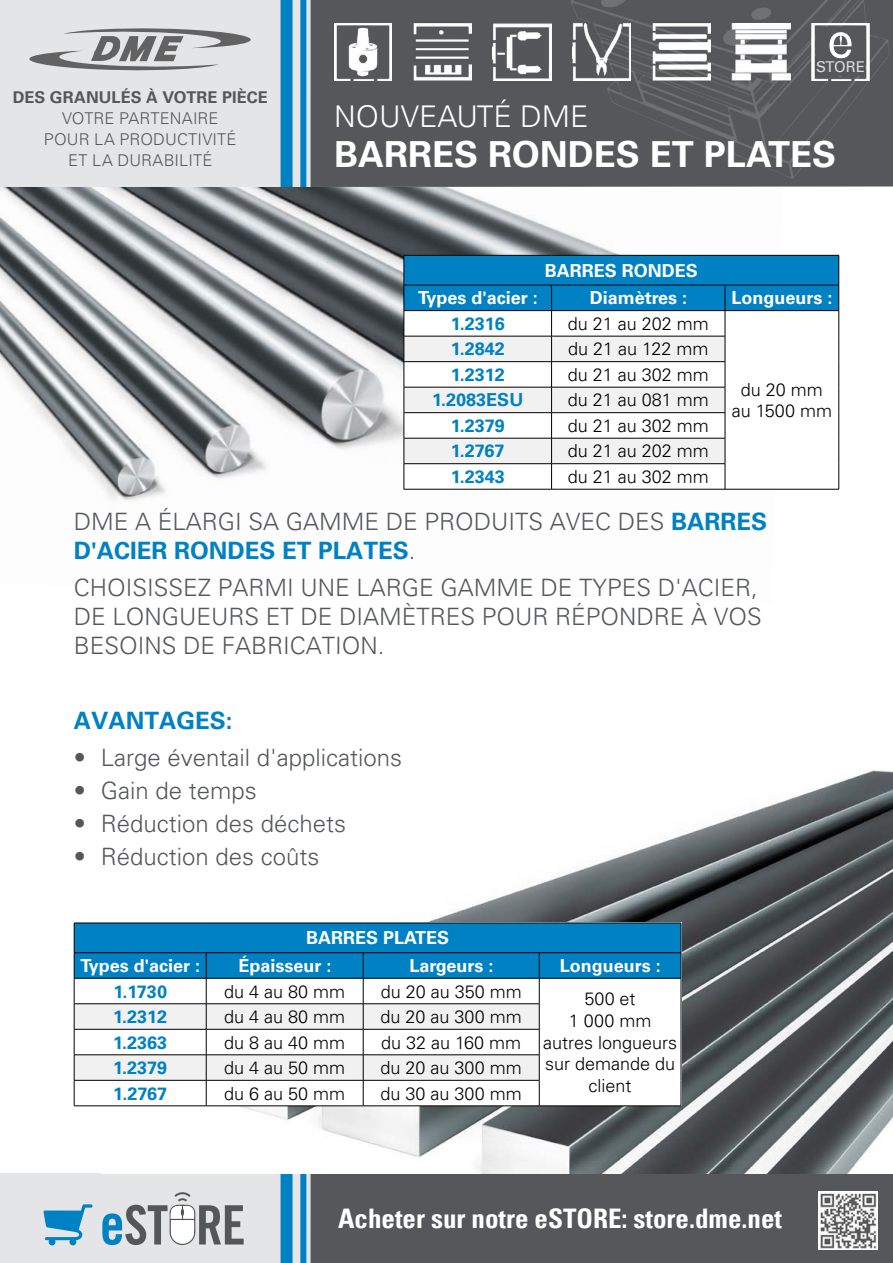
<style>
.page{position:relative;width:893px;height:1263px;background:#fff}
.page>*{position:absolute;margin:0;border:0;box-sizing:border-box;transform-origin:0 0}
.t1{font:700 36px "Univers LT Pro 65";color:#fff}
.t2{font:300 30px "Univers LT Pro 45";color:#fff}
.t3{font:700 condensed 27px "Univers LT Pro";color:#fff}
.t4{font:300 24px/28.8px "Univers LT Pro 45";color:#55575a}
.t5{font:700 24px "Univers LT Pro 65";color:#0081c3}
.t6{font:300 18px/21.6px "Univers LT Pro 45";color:#000;text-align:center}
.t7{font:700 18px "Univers LT Pro 65";color:#fff}
.t8{font:700 18px "Univers LT Pro 65";color:#0081c3}
.t9{font:300 16.35px/21px "Univers LT Pro 45";letter-spacing:.01em;color:#55575a;text-align:center}
.t10{font:700 16.35px "Univers LT Pro 65";letter-spacing:.005em;color:#55575a}
.t11{font:15px "Univers Com 55 Roman";letter-spacing:-.01em;color:#dddede}
.s1{font-family:"Univers LT Pro 65";font-weight:700;color:#0081c3}
.s2{font-family:"Univers LT Pro 45";font-weight:300;color:#55575a}
</style>
<div class="page">
<div style="left:0;top:0;width:893px;height:187px;background:#e4e5e6"></div>
<svg style="left:29px;top:28px;width:222px;height:43px"></svg>
<div style="left:311px;top:0;width:582px;height:187px;background:#55575a"></div>
<div style="left:281px;top:0;width:12px;height:187px;background:#0081c3"></div>
<div style="left:300px;top:0;width:6px;height:187px;background:#0081c3"></div>
<img style="left:558px;top:0;width:335px;height:183px">
<img style="left:731px;top:23px;width:59px;height:58px">
<img style="left:812px;top:24px;width:57px;height:57px">
<img style="left:493px;top:24px;width:58px;height:57px">
<img style="left:652px;top:22px;width:58px;height:59px">
<img style="left:413px;top:22px;width:59px;height:59px">
<img style="left:573px;top:23px;width:58px;height:58px">
<img style="left:334px;top:24px;width:58px;height:57px">
<div style="left:816px;top:27px;width:48px;height:49px;background:#55575a"></div>
<svg style="left:829px;top:32px;width:22px;height:27px"></svg>
<div style="left:0;top:1174px;width:893px;height:89px;background:#e4e5e6"></div>
<div style="left:311px;top:1174px;width:582px;height:89px;background:#55575a"></div>
<div style="left:281px;top:1174px;width:12px;height:89px;background:#0081c3"></div>
<div style="left:300px;top:1174px;width:6px;height:89px;background:#0081c3"></div>
<img style="left:0;top:187px;width:782px;height:315px">
<img style="left:102px;top:770px;width:791px;height:404px">
<hr style="left:404px;top:489px;width:148px;height:1px;background:#000">
<hr style="left:552px;top:489px;width:173px;height:1px;background:#000">
<hr style="left:725px;top:489px;width:114px;height:1px;background:#000">
<svg style="left:404px;top:255px;width:435px;height:234px"></svg>
<hr style="left:404px;top:310px;width:148px;height:1px;background:#000">
<hr style="left:552px;top:310px;width:173px;height:1px;background:#000">
<hr style="left:725px;top:310px;width:114px;height:1px;background:#000">
<svg style="left:74px;top:923px;width:608px;height:183px"></svg>
<hr style="left:74px;top:978px;width:132px;height:1px;background:#000">
<hr style="left:206px;top:978px;width:157px;height:1px;background:#000">
<hr style="left:363px;top:978px;width:176px;height:1px;background:#000">
<hr style="left:539px;top:978px;width:142px;height:1px;background:#000">
<svg style="left:102px;top:1192px;width:142px;height:53px"></svg>
<svg style="left:44px;top:1204px;width:49px;height:41px"></svg>
<img style="left:819px;top:1191px;width:58px;height:59px">
<p class="t10" style="left:13px;top:86px;width:257px">DES GRANULÉS À VOTRE PIÈCE</p>
<p class="t9" style="left:44px;top:107px;width:194px">VOTRE PARTENAIRE<br>POUR LA PRODUCTIVITÉ<br>ET LA DURABILITÉ</p>
<p class="t11" style="left:816px;top:58px;width:50px">STORE</p>
<h2 class="t2" style="left:334px;top:96px;width:256px">NOUVEAUTÉ DME</h2>
<h1 class="t1" style="left:334px;top:129px;width:503px">BARRES RONDES ET PLATES</h1>
<p class="t7" style="left:545px;top:258px;width:154px">BARRES RONDES</p>
<p class="t7" style="left:418px;top:285px;width:121px">Types d'acier :</p>
<p class="t7" style="left:590px;top:285px;width:99px">Diamètres :</p>
<p class="t7" style="left:732px;top:285px;width:103px">Longueurs :</p>
<p class="t8" style="left:451px;top:311px;width:56px">1.2316</p>
<p class="t6" style="left:568px;top:312px;width:143px">du 21 au 202 mm</p>
<p class="t8" style="left:451px;top:336px;width:56px">1.2842</p>
<p class="t6" style="left:568px;top:338px;width:142px">du 21 au 122 mm</p>
<p class="t8" style="left:451px;top:362px;width:56px">1.2312</p>
<p class="t6" style="left:568px;top:363px;width:143px">du 21 au 302 mm</p>
<p class="t8" style="left:432px;top:387px;width:93px">1.2083ESU</p>
<p class="t6" style="left:568px;top:389px;width:143px">du 21 au 081 mm</p>
<p class="t8" style="left:451px;top:413px;width:56px">1.2379</p>
<p class="t6" style="left:568px;top:414px;width:143px">du 21 au 302 mm</p>
<p class="t8" style="left:451px;top:438px;width:55px">1.2767</p>
<p class="t6" style="left:568px;top:440px;width:143px">du 21 au 202 mm</p>
<p class="t8" style="left:451px;top:464px;width:56px">1.2343</p>
<p class="t6" style="left:568px;top:465px;width:143px">du 21 au 302 mm</p>
<p class="t6" style="left:732px;top:378px;width:102px">du 20 mm au 1500 mm</p>
<h3 class="t4" style="left:74px;top:507px;width:695px">DME A ÉLARGI SA GAMME DE PRODUITS AVEC DES <span class="s1">BARRES</span></h3>
<h3 class="t5" style="left:74px;top:534px;width:343px">D'ACIER RONDES ET PLATES<span class="s2">.</span></h3>
<h3 class="t4" style="left:74px;top:573px;width:690px">CHOISISSEZ PARMI UNE LARGE GAMME DE TYPES D'ACIER,<br>DE LONGUEURS ET DE DIAMÈTRES POUR RÉPONDRE À VOS<br>BESOINS DE FABRICATION.</h3>
<h3 class="t5" style="left:74px;top:703px;width:160px">AVANTAGES:</h3>
<h3 class="t4" style="left:74px;top:742px;width:330px">• Large éventail d'applications</h3>
<h3 class="t4" style="left:74px;top:775px;width:185px">• Gain de temps</h3>
<h3 class="t4" style="left:74px;top:808px;width:274px">• Réduction des déchets</h3>
<h3 class="t4" style="left:74px;top:841px;width:247px">• Réduction des coûts</h3>
<p class="t7" style="left:306px;top:925px;width:145px">BARRES PLATES</p>
<p class="t7" style="left:81px;top:953px;width:121px">Types d'acier :</p>
<p class="t7" style="left:238px;top:953px;width:95px">Épaisseur :</p>
<p class="t7" style="left:409px;top:953px;width:86px">Largeurs :</p>
<p class="t7" style="left:560px;top:953px;width:103px">Longueurs :</p>
<p class="t8" style="left:113px;top:978px;width:55px">1.1730</p>
<p class="t6" style="left:224px;top:980px;width:123px">du 4 au 80 mm</p>
<p class="t6" style="left:381px;top:980px;width:143px">du 20 au 350 mm</p>
<p class="t6" style="left:543px;top:988px;width:136px">500 et<br>1 000 mm autres longueurs sur demande du client</p>
<p class="t8" style="left:113px;top:1004px;width:56px">1.2312</p>
<p class="t6" style="left:224px;top:1005px;width:123px">du 4 au 80 mm</p>
<p class="t6" style="left:380px;top:1005px;width:143px">du 20 au 300 mm</p>
<p class="t8" style="left:113px;top:1029px;width:56px">1.2363</p>
<p class="t6" style="left:224px;top:1031px;width:123px">du 8 au 40 mm</p>
<p class="t6" style="left:381px;top:1031px;width:142px">du 32 au 160 mm</p>
<p class="t8" style="left:113px;top:1055px;width:56px">1.2379</p>
<p class="t6" style="left:224px;top:1056px;width:123px">du 4 au 50 mm</p>
<p class="t6" style="left:380px;top:1056px;width:143px">du 20 au 300 mm</p>
<p class="t8" style="left:113px;top:1080px;width:55px">1.2767</p>
<p class="t6" style="left:224px;top:1082px;width:123px">du 6 au 50 mm</p>
<p class="t6" style="left:380px;top:1082px;width:143px">du 30 au 300 mm</p>
<h3 class="t3" style="left:338px;top:1202px;width:445px">Acheter sur notre eSTORE: store.dme.net</h3>
</div>
